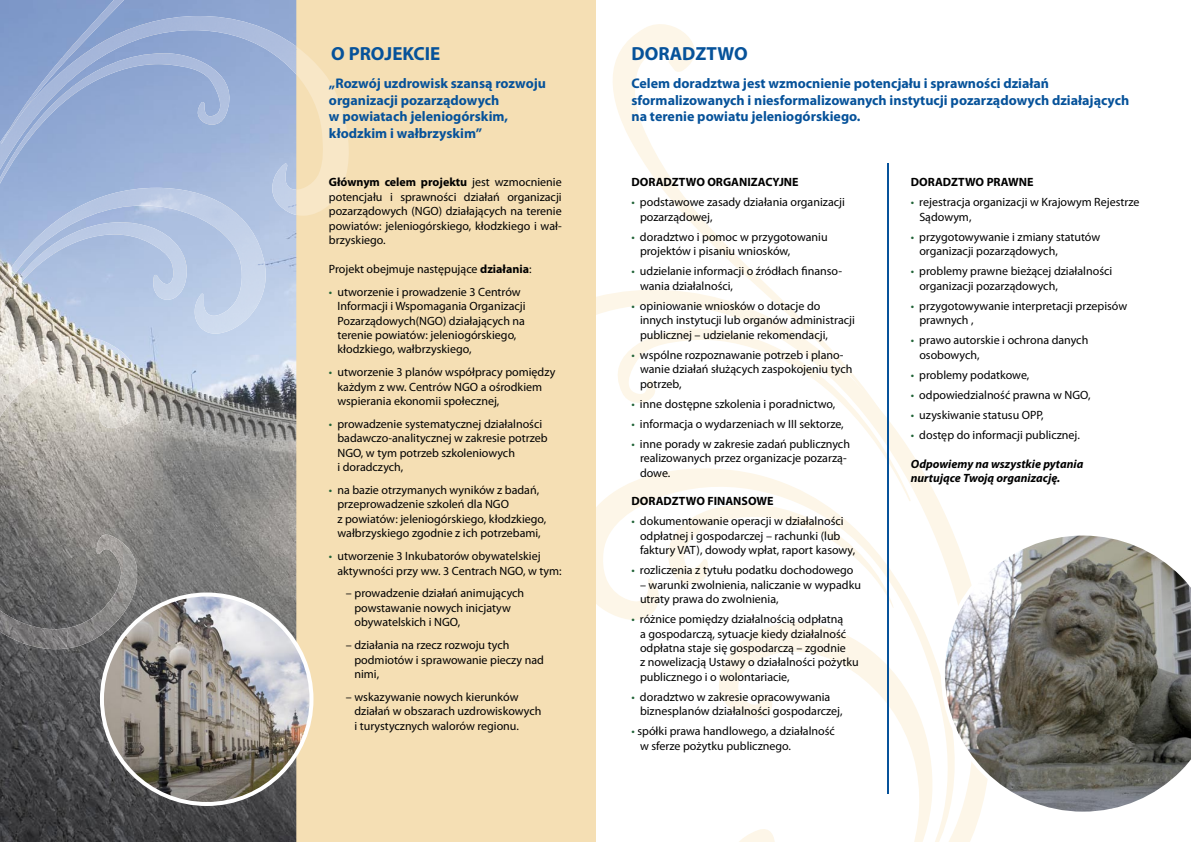
<style>
.page{position:relative;width:1191px;height:842px;background:#fff}
.page>*{position:absolute;margin:0;border:0;box-sizing:border-box;transform-origin:0 0}
.t1{font:700 19px "Myriad Pro";color:#06529a}
.t2{font:700 14px/16.8px "Myriad Pro";color:#06529a}
.t3{font:12px/14.4px "Myriad Pro";color:#000}
.t4{font:700 12px "Myriad Pro";color:#000}
.t5{font:italic 700 12px/14.4px "Myriad Pro";color:#000}
.s1{font-weight:700}
.s2{color:#216337}
</style>
<div class="page">
<svg style="left:595px;top:458px;width:370px;height:384px"></svg>
<svg style="left:714px;top:618px;width:226px;height:224px"></svg>
<svg style="left:599px;top:24px;width:208px;height:301px"></svg>
<svg style="left:601px;top:325px;width:310px;height:177px"></svg>
<svg style="left:661px;top:488px;width:232px;height:120px"></svg>
<div style="left:296px;top:0;width:299px;height:842px;background:#f5dfb4"></div>
<img style="left:0;top:0;width:296px;height:842px">
<svg style="left:296px;top:46px;width:53px;height:170px"></svg>
<img style="left:124px;top:16px;width:8px;height:37px">
<img style="left:131px;top:16px;width:165px;height:33px">
<img style="left:263px;top:49px;width:33px;height:34px">
<img style="left:0;top:83px;width:33px;height:35px">
<img style="left:263px;top:149px;width:33px;height:67px">
<img style="left:66px;top:516px;width:66px;height:133px">
<img style="left:131px;top:549px;width:34px;height:43px">
<img style="left:0;top:582px;width:33px;height:67px">
<img style="left:33px;top:616px;width:33px;height:33px">
<img style="left:34px;top:188px;width:68px;height:34px">
<img style="left:101px;top:188px;width:169px;height:29px">
<img style="left:0;top:217px;width:34px;height:88px">
<img style="left:169px;top:217px;width:101px;height:29px">
<img style="left:64px;top:253px;width:4px;height:22px">
<img style="left:203px;top:246px;width:67px;height:88px">
<img style="left:169px;top:275px;width:34px;height:59px">
<img style="left:0;top:336px;width:59px;height:66px">
<img style="left:59px;top:336px;width:89px;height:33px">
<img style="left:89px;top:369px;width:59px;height:66px">
<img style="left:0;top:402px;width:30px;height:33px">
<img style="left:0;top:567px;width:30px;height:33px">
<img style="left:63px;top:0;width:61px;height:57px">
<img style="left:32px;top:29px;width:31px;height:86px">
<img style="left:63px;top:57px;width:6px;height:29px">
<img style="left:1px;top:86px;width:31px;height:32px">
<img style="left:69px;top:53px;width:174px;height:33px">
<img style="left:35px;top:86px;width:69px;height:33px">
<img style="left:174px;top:86px;width:69px;height:65px">
<img style="left:0;top:118px;width:70px;height:33px">
<img style="left:0;top:151px;width:35px;height:33px">
<img style="left:32px;top:222px;width:161px;height:31px">
<img style="left:0;top:253px;width:64px;height:31px">
<img style="left:128px;top:253px;width:65px;height:62px">
<img style="left:0;top:284px;width:32px;height:31px">
<svg style="left:100px;top:592px;width:213px;height:214px;background:#9a9590"></svg>
<svg style="left:941px;top:531px;width:250px;height:285px"></svg>
<hr style="left:887px;top:163px;width:1px;height:631px;background:#06529a">
<h1 class="t1" style="left:331px;top:41px;width:111px">O PROJEKCIE</h1>
<h1 class="t1" style="left:631px;top:41px;width:118px">DORADZTWO</h1>
<p class="t2" style="left:329px;top:74px;width:218px">„Rozwój uzdrowisk szansą rozwoju organizacji pozarządowych<br>w powiatach jeleniogórskim, kłodzkim i wałbrzyskim”</p>
<p class="t3" style="left:329px;top:175px;width:234px;text-align:justify"><span class="s1">Głównym celem projektu</span> jest wzmocnienie potencjału i sprawności działań organizacji pozarządowych (NGO) działających na terenie powiatów: jeleniogórskiego, kłodzkiego i wał&shy;brzyskiego.</p>
<p class="t3" style="left:329px;top:261px;width:204px">Projekt obejmuje następujące <span class="s1">działania</span>:</p>
<p class="t3" style="left:337px;top:284px;width:190px;text-indent:-9px"><span class="s2">•</span> utworzenie i prowadzenie 3 Centrów Informacji i Wspomagania Organizacji Pozarządowych(NGO) działających na terenie powiatów: jeleniogórskiego, kłodzkiego, wałbrzyskiego,</p>
<p class="t3" style="left:337px;top:365px;width:219px;text-indent:-9px"><span class="s2">•</span> utworzenie 3 planów współpracy pomiędzy każdym z ww. Centrów NGO a ośrodkiem wspierania ekonomii społecznej,</p>
<p class="t3" style="left:337px;top:416px;width:212px;text-indent:-9px"><span class="s2">•</span> prowadzenie systematycznej działalności badawczo-analitycznej w zakresie potrzeb NGO, w tym potrzeb szkoleniowych<br>i doradczych,</p>
<p class="t3" style="left:337px;top:483px;width:210px;text-indent:-9px"><span class="s2">•</span> na bazie otrzymanych wyników z badań, przeprowadzenie szkoleń dla NGO<br>z powiatów: jeleniogórskiego, kłodzkiego, wałbrzyskiego zgodnie z ich potrzebami,</p>
<p class="t3" style="left:337px;top:549px;width:226px;text-indent:-9px"><span class="s2">•</span> utworzenie 3 Inkubatorów obywatelskiej aktywności przy ww. 3 Centrach NGO, w tym:</p>
<p class="t3" style="left:354px;top:586px;width:171px;text-indent:-9px">– prowadzenie działań animujących powstawanie nowych inicjatyw obywatelskich i NGO,</p>
<p class="t3" style="left:354px;top:638px;width:191px;text-indent:-9px">– działania na rzecz rozwoju tych podmiotów i sprawowanie pieczy nad nimi,</p>
<p class="t3" style="left:354px;top:689px;width:188px;text-indent:-9px">– wskazywanie nowych kierunków działań w obszarach uzdrowiskowych i turystycznych walorów regionu.</p>
<p class="t2" style="left:631px;top:74px;width:499px">Celem doradztwa jest wzmocnienie potencjału i sprawności działań sformalizowanych i niesformalizowanych instytucji pozarządowych działających na terenie powiatu jeleniogórskiego.</p>
<p class="t4" style="left:631px;top:175px;width:169px">DORADZTWO ORGANIZACYJNE</p>
<p class="t3" style="left:640px;top:195px;width:206px;text-indent:-9px"><span class="s2">•</span> podstawowe zasady działania organizacji pozarządowej,</p>
<p class="t3" style="left:640px;top:230px;width:189px;text-indent:-9px"><span class="s2">•</span> doradztwo i pomoc w przygotowaniu projektów i pisaniu wniosków,</p>
<p class="t3" style="left:640px;top:264px;width:204px;text-indent:-9px"><span class="s2">•</span> udzielanie informacji o źródłach finanso&shy;wania działalności,</p>
<p class="t3" style="left:640px;top:298px;width:216px;text-indent:-9px"><span class="s2">•</span> opiniowanie wniosków o dotacje do innych instytucji lub organów administracji publicznej – udzielanie rekomendacji,</p>
<p class="t3" style="left:640px;top:347px;width:214px;text-indent:-9px"><span class="s2">•</span> wspólne rozpoznawanie potrzeb i plano&shy;wanie działań służących zaspokojeniu tych potrzeb,</p>
<p class="t3" style="left:631px;top:396px;width:205px"><span class="s2">•</span> inne dostępne szkolenia i poradnictwo,</p>
<p class="t3" style="left:631px;top:416px;width:214px"><span class="s2">•</span> informacja o wydarzeniach w III sektorze,</p>
<p class="t3" style="left:640px;top:436px;width:211px;text-indent:-9px"><span class="s2">•</span> inne porady w zakresie zadań publicznych realizowanych przez organizacje pozarzą&shy;dowe.</p>
<p class="t4" style="left:631px;top:493px;width:144px">DORADZTWO FINANSOWE</p>
<p class="t3" style="left:640px;top:514px;width:217px;text-indent:-9px"><span class="s2">•</span> dokumentowanie operacji w działalności odpłatnej i gospodarczej – rachunki (lub faktury VAT), dowody wpłat, raport kasowy,</p>
<p class="t3" style="left:631px;top:563px;width:223px"><span class="s2">•</span> rozliczenia z tytułu podatku dochodowego</p>
<p class="t3" style="left:640px;top:577px;width:222px">– warunki zwolnienia, naliczanie w wypadku utraty prawa do zwolnienia,</p>
<p class="t3" style="left:640px;top:612px;width:220px;text-indent:-9px"><span class="s2">•</span> różnice pomiędzy działalnością odpłatną<br>a gospodarczą, sytuacje kiedy działalność odpłatna staje się gospodarczą – zgodnie<br>z nowelizacją Ustawy o działalności pożytku publicznego i o wolontariacie,</p>
<p class="t3" style="left:640px;top:689px;width:204px;text-indent:-9px"><span class="s2">•</span> doradztwo w zakresie opracowywania biznesplanów działalności gospodarczej,</p>
<p class="t3" style="left:640px;top:724px;width:196px;text-indent:-9px"><span class="s2">•</span> spółki prawa handlowego, a działalność w sferze pożytku publicznego.</p>
<p class="t4" style="left:910px;top:175px;width:124px">DORADZTWO PRAWNE</p>
<p class="t3" style="left:919px;top:195px;width:222px;text-indent:-9px"><span class="s2">•</span> rejestracja organizacji w Krajowym Rejestrze<br>Sądowym,</p>
<p class="t3" style="left:919px;top:230px;width:182px;text-indent:-9px"><span class="s2">•</span> przygotowywanie i zmiany statutów organizacji pozarządowych,</p>
<p class="t3" style="left:919px;top:264px;width:194px;text-indent:-9px"><span class="s2">•</span> problemy prawne bieżącej działalności organizacji pozarządowych,</p>
<p class="t3" style="left:919px;top:298px;width:209px;text-indent:-9px"><span class="s2">•</span> przygotowywanie interpretacji przepisów prawnych ,</p>
<p class="t3" style="left:919px;top:333px;width:170px;text-indent:-9px"><span class="s2">•</span> prawo autorskie i ochrona danych osobowych,</p>
<p class="t3" style="left:910px;top:367px;width:120px"><span class="s2">•</span> problemy podatkowe,</p>
<p class="t3" style="left:910px;top:387px;width:181px"><span class="s2">•</span> odpowiedzialność prawna w NGO,</p>
<p class="t3" style="left:910px;top:408px;width:134px"><span class="s2">•</span> uzyskiwanie statusu OPP,</p>
<p class="t3" style="left:910px;top:428px;width:170px"><span class="s2">•</span> dostęp do informacji publicznej.</p>
<p class="t5" style="left:910px;top:456px;width:174px">Odpowiemy na wszystkie pytania nurtujące Twoją organizację.</p>
</div>
